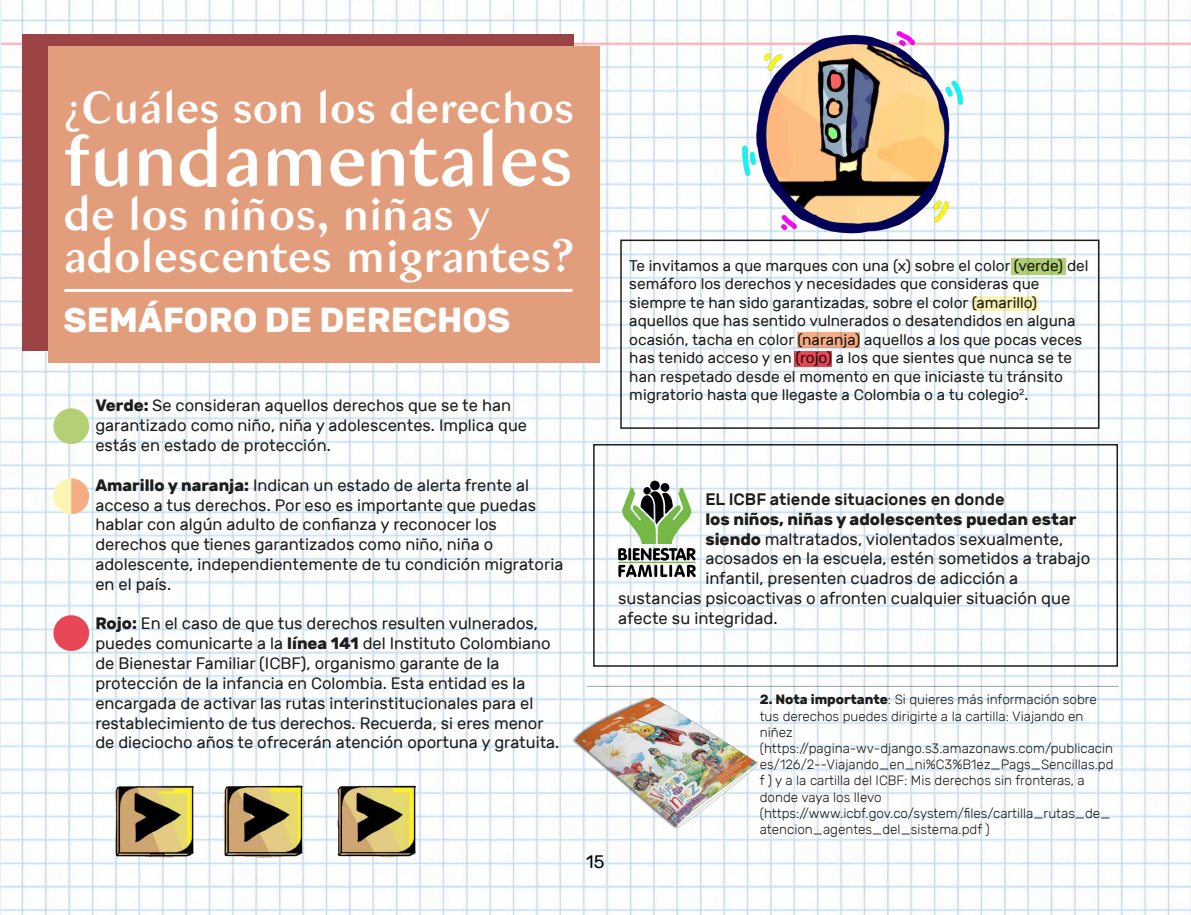
<style>
.page{position:relative;width:1191px;height:915px;background:#fff}
.page>*{position:absolute;margin:0;border:0;box-sizing:border-box;transform-origin:0 0}
.t1{font:74.7px "Bagnard";color:#fff}
.t2{font:44.85px/42px "Bagnard";color:#fff}
.t3{font:43.8px "Bagnard";color:#fff}
.t4{font:700 34.5px "Rubik";color:#fff}
.t5{font:18px "Rubik";color:#000}
.t6{font:16.65px "Rubik";color:#1d1d1b}
.t7{font:700 16.65px "Rubik";color:#1d1d1b}
.t8{font:500 16.65px "Rubik";color:#1d1d1b}
.t9{font:16.5px/19.8px "Rubik";color:#1d1d1b}
.t10{font:15.45px/18.5px "Rubik";color:#1d1d1b}
.t11{font:300 13.5px/16.2px "Rubik";color:#1d1d1b}
.s1{font-family:"Myriad Pro"}
.s2{font-weight:700}
</style>
<div class="page">
<img style="left:0;top:0;width:1191px;height:914px">
<img style="left:103px;top:711px;width:325px;height:203px">
<img style="left:691px;top:2px;width:344px;height:264px">
<div style="left:22px;top:34px;width:551px;height:316px;background:#9b4345"></div>
<div style="left:48px;top:47px;width:551px;height:316px;background:#e29e7c"></div>
<div style="left:620px;top:239px;width:479px;height:189px;border:2px solid #1d1d1b"></div>
<div style="left:1010px;top:257px;width:55px;height:17px;background:#b3d074"></div>
<hr style="left:587px;top:685px;width:531px;height:1px;background:#1d1d1b">
<div style="left:53px;top:408px;width:36px;height:36px;background:#b3d074;border-radius:50%"></div>
<div style="left:53px;top:478px;width:36px;height:36px;background:#fff5b3;border-radius:50%"></div>
<svg style="left:71px;top:478px;width:18px;height:36px"></svg>
<div style="left:53px;top:615px;width:36px;height:35px;background:#e84856;border-radius:50%"></div>
<div style="left:593px;top:444px;width:525px;height:222px;border:2px solid #1d1d1b"></div>
<svg style="left:618px;top:480px;width:78px;height:97px"></svg>
<img style="left:572px;top:697px;width:185px;height:130px">
<hr style="left:64px;top:289px;width:508px;height:3px;background:#fff">
<svg style="left:971px;top:295px;width:66px;height:15px"></svg>
<div style="left:797px;top:332px;width:63px;height:15px;background:#f5ad86"></div>
<div style="left:794px;top:351px;width:38px;height:15px;background:#e84856"></div>
<h3 class="t3" style="left:64px;top:80px;width:512px"><span class="s1">¿</span>Cuáles son los derechos</h3>
<h1 class="t1" style="left:64px;top:113px;width:511px">fundamentales</h1>
<h2 class="t2" style="left:64px;top:194px;width:512px">de los niños, niñas y adolescentes migrantes?</h2>
<h3 class="t4" style="left:64px;top:300px;width:448px">SEMÁFORO DE DERECHOS</h3>
<p class="t9" style="left:95px;top:396px;width:433px"><span class="s2">Verde:</span> Se consideran aquellos derechos que se te han garantizado como niño, niña y adolescentes. Implica que estás en estado de protección.</p>
<p class="t9" style="left:95px;top:475px;width:469px"><span class="s2">Amarillo y naranja:</span> Indican un estado de alerta frente al acceso a tus derechos. Por eso es importante que puedas hablar con algún adulto de confianza y reconocer los derechos que tienes garantizados como niño, niña o adolescente, independientemente de tu condición migratoria en el país.</p>
<p class="t9" style="left:95px;top:614px;width:465px"><span class="s2">Rojo:</span> En el caso de que tus derechos resulten vulnerados, puedes comunicarte a la <span class="s2">línea 141</span> del Instituto Colombiano de Bienestar Familiar (ICBF), organismo garante de la protección de la infancia en Colombia. Esta entidad es la encargada de activar las rutas interinstitucionales para el restablecimiento de tus derechos. Recuerda, si eres menor de dieciocho años te ofrecerán atención oportuna y gratuita.</p>
<p class="t5" style="left:586px;top:851px;width:20px">15</p>
<p class="t10" style="left:629px;top:256px;width:460px">Te invitamos a que marques con una (x) sobre el color (verde) del semáforo los derechos y necesidades que consideras que siempre te han sido garantizadas, sobre el color (amarillo) aquellos que has sentido vulnerados o desatendidos en alguna ocasión, tacha en color (naranja) aquellos a los que pocas veces has tenido acceso y en (rojo) a los que sientes que nunca se te han respetado desde el momento en que iniciaste tu tránsito migratorio hasta que llegaste a Colombia o a tu colegio<sup>2</sup>.</p>
<p class="t8" style="left:705px;top:489px;width:301px">EL ICBF atiende situaciones en donde</p>
<p class="t7" style="left:705px;top:509px;width:373px">los niños, niñas y adolescentes puedan estar</p>
<p class="t6" style="left:705px;top:529px;width:359px"><span class="s2">siendo</span> maltratados, violentados sexualmente,</p>
<p class="t6" style="left:705px;top:549px;width:386px">acosados en la escuela, estén sometidos a trabajo</p>
<p class="t6" style="left:705px;top:569px;width:314px">infantil, presenten cuadros de adicción a</p>
<p class="t6" style="left:618px;top:589px;width:453px">sustancias psicoactivas o afronten cualquier situación que</p>
<p class="t6" style="left:618px;top:609px;width:161px">afecte su integridad.</p>
<p class="t11" style="left:760px;top:691px;width:355px"><span class="s2">2. Nota importante</span>: Si quieres más información sobre tus derechos puedes dirigirte a la cartilla: Viajando en niñez (https://pagina-wv-django.s3.amazonaws.com/publicacin es/126/2--Viajando_en_ni%C3%B1ez_Pags_Sencillas.pd f ) y a la cartilla del ICBF: Mis derechos sin fronteras, a donde vaya los llevo (https://www.icbf.gov.co/system/files/cartilla_rutas_de_ atencion_agentes_del_sistema.pdf )</p>
</div>
